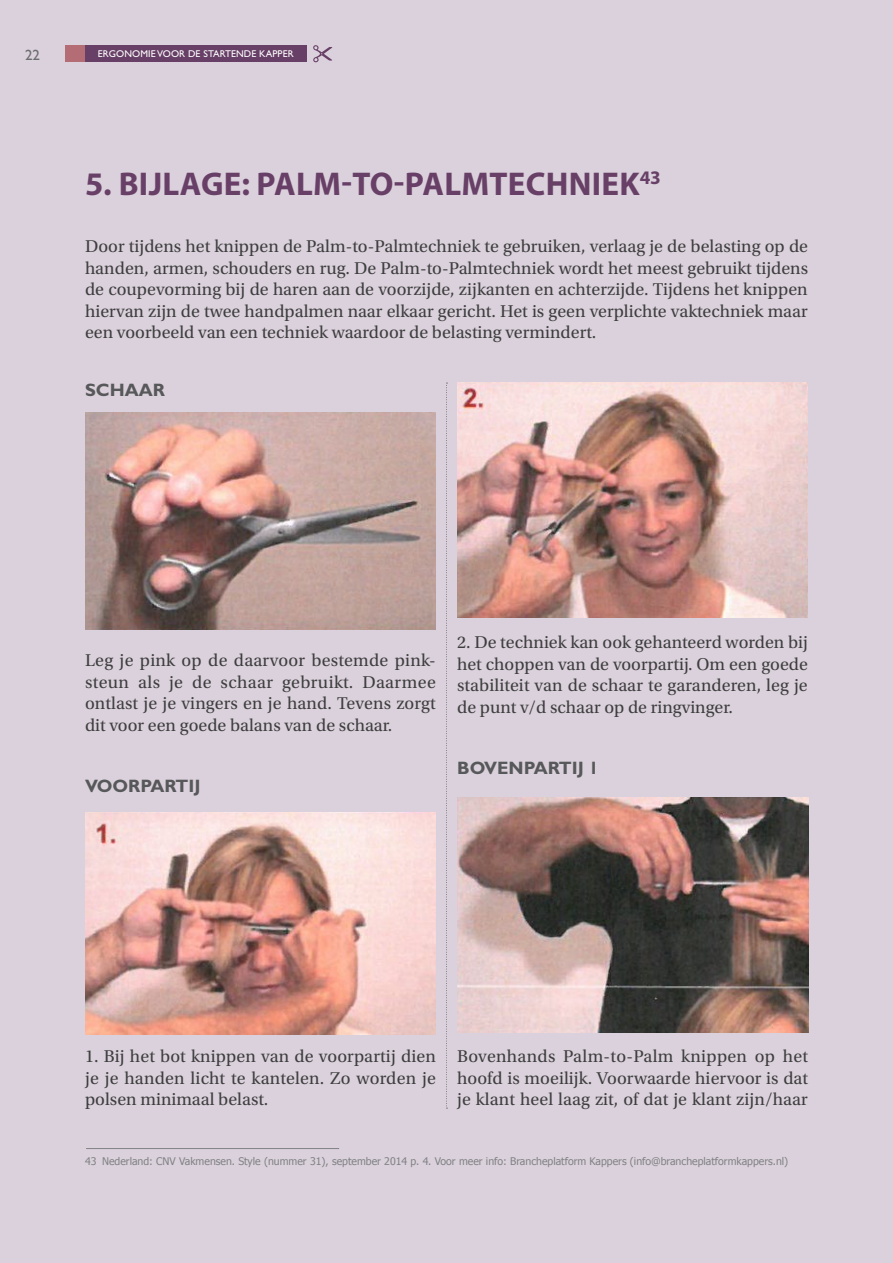
<style>
.page{position:relative;width:893px;height:1263px;background:#dbd1dc}
.page>*{position:absolute;margin:0;border:0;box-sizing:border-box;transform-origin:0 0}
.t1{font:700 33px "Myriad Pro";letter-spacing:.01em;color:#684067}
.t2{font:18px/21.6px "Utopia Std";color:#3e3e3f;text-align:justify}
.t3{font:700 18px "Gill Sans Std";color:#57585a}
.t4{font:15px "Gill Sans Std";color:#6c6d70}
.t5{font:10.5px "Tahoma";color:#808285}
.t6{font:9.9px "Gill Sans Std";letter-spacing:.01em;color:#fff}
</style>
<div class="page">
<svg style="left:446px;top:383px;width:1px;height:726px"></svg>
<img style="left:85px;top:413px;width:351px;height:217px">
<img style="left:85px;top:812px;width:351px;height:223px">
<img style="left:457px;top:383px;width:351px;height:234px">
<img style="left:457px;top:798px;width:352px;height:235px">
<hr style="left:86px;top:1148px;width:253px;height:1px;background:#808285">
<div style="left:65px;top:45px;width:242px;height:17px;background:#684067"></div>
<svg style="left:313px;top:45px;width:19px;height:17px"></svg>
<div style="left:65px;top:45px;width:20px;height:17px;background:#b56d75"></div>
<p class="t4" style="left:25px;top:47px;width:16px">22</p>
<p class="t6" style="left:98px;top:48px;width:197px">ERGONOMIE VOOR DE STARTENDE KAPPER</p>
<h1 class="t1" style="left:85px;top:162px;width:577px">5. BIJLAGE: PALM-TO-PALMTECHNIEK<sup>43</sup></h1>
<p class="t2" style="left:85px;top:236px;width:725px">Door tijdens het knippen de Palm-to-Palmtechniek te gebruiken, verlaag je de belasting op de handen, armen, schouders en rug. De Palm-to-Palmtechniek wordt het meest gebruikt tijdens de coupevorming bij de haren aan de voorzijde, zijkanten en achterzijde. Tijdens het knippen hiervan zijn de twee handpalmen naar elkaar gericht. Het is geen verplichte vaktechniek maar een voorbeeld van een techniek waardoor de belasting vermindert.</p>
<p class="t3" style="left:85px;top:379px;width:82px">SCHAAR</p>
<p class="t2" style="left:85px;top:650px;width:352px">Leg je pink op de daarvoor bestemde pink&shy;steun als je de schaar gebruikt. Daarmee ontlast je je vingers en je hand. Tevens zorgt dit voor een goede balans van de schaar.</p>
<p class="t3" style="left:85px;top:775px;width:117px">VOORPARTIJ</p>
<p class="t2" style="left:457px;top:632px;width:352px">2. De techniek kan ook gehanteerd worden bij het choppen van de voorpartij. Om een goede stabiliteit van de schaar te garanderen, leg je de punt v/d schaar op de ringvinger.</p>
<p class="t3" style="left:457px;top:757px;width:143px">BOVENPARTIJ 1</p>
<p class="t2" style="left:85px;top:1046px;width:352px">1. Bij het bot knippen van de voorpartij dien je je handen licht te kantelen. Zo worden je polsen minimaal belast.</p>
<p class="t2" style="left:457px;top:1046px;width:352px">Bovenhands Palm-to-Palm knippen op het hoofd is moeilijk. Voorwaarde hiervoor is dat je klant heel laag zit, of dat je klant zijn/haar</p>
<p class="t5" style="left:85px;top:1154px;width:705px">43 Nederland: CNV Vakmensen. Style (nummer 31), september 2014 p. 4. Voor meer info: Brancheplatform Kappers (info@brancheplatformkappers.nl)</p>
</div>
